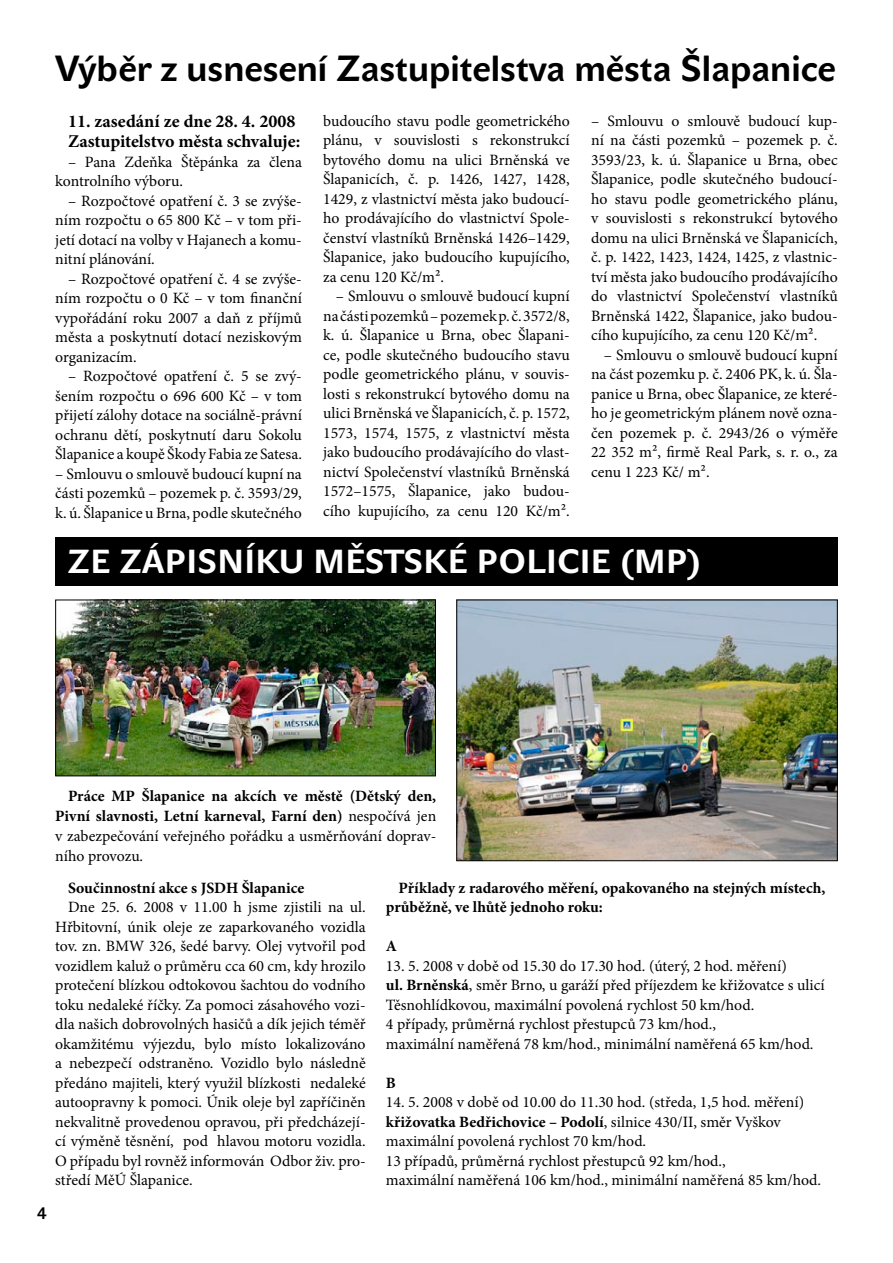
<style>
.page{position:relative;width:893px;height:1263px;background:#fff}
.page>*{position:absolute;margin:0;border:0;box-sizing:border-box;transform-origin:0 0}
.t1{font:700 36px "John Sans Text Pro";color:#000}
.t2{font:700 33px "John Sans Text Pro";letter-spacing:.01em;color:#fff}
.t3{font:700 18px/19.8px "Minion Pro";color:#000}
.t4{font:15.75px/19.5px "Minion Pro";color:#000;text-align:justify}
.t5{font:700 15.75px/20px "Minion Pro";color:#000}
.s1{font-weight:400}
.s2{font-weight:700}
</style>
<div class="page">
<img style="left:458px;top:602px;width:378px;height:257px">
<div style="left:456px;top:600px;width:382px;height:261px;border:1px solid #000"></div>
<img style="left:57px;top:602px;width:377px;height:172px">
<div style="left:55px;top:600px;width:381px;height:176px;border:1px solid #000"></div>
<div style="left:55px;top:537px;width:782px;height:48px;background:#000"></div>
<p class="t1" style="left:55px;top:47px;width:782px">Výběr z usnesení Zastupitelstva města Šlapanice</p>
<p class="t3" style="left:68px;top:111px;width:234px">11. zasedání ze dne 28. 4. 2008<br>Zastupitelstvo města schvaluje:</p>
<p class="t4" style="left:55px;top:152px;width:248px;text-indent:13px">– Pana Zdeňka Štěpánka za člena kontrolního výboru.</p>
<p class="t4" style="left:55px;top:191px;width:248px;text-indent:13px">– Rozpočtové opatření č. 3 se zvýše&shy;ním rozpočtu o 65 800 Kč – v tom při&shy;jetí dotací na volby v Hajanech a komu&shy;nitní plánování.</p>
<p class="t4" style="left:55px;top:269px;width:248px;text-indent:13px">– Rozpočtové opatření č. 4 se zvýše&shy;ním rozpočtu o 0 Kč – v tom finanční vypořádání roku 2007 a daň z příjmů města a poskytnutí dotací neziskovým organizacím.</p>
<p class="t4" style="left:55px;top:366px;width:248px;text-indent:13px">– Rozpočtové opatření č. 5 se zvý&shy;šením rozpočtu o 696 600 Kč – v tom přijetí zálohy dotace na sociálně-právní ochranu dětí, poskytnutí daru Sokolu Šlapanice a koupě Škody Fabia ze Satesa.</p>
<p class="t4" style="left:55px;top:464px;width:248px">– Smlouvu o smlouvě budoucí kupní na části pozemků – pozemek p. č. 3593/29, k. ú. Šlapanice u Brna, podle skutečného</p>
<p class="t4" style="left:323px;top:111px;width:248px">budoucího stavu podle geometrického plánu, v souvislosti s rekonstrukcí bytového domu na ulici Brněnská ve Šlapanicích, č. p. 1426, 1427, 1428, 1429, z vlastnictví města jako budoucí&shy;ho prodávajícího do vlastnictví Spole&shy;čenství vlastníků Brněnská 1426–1429, Šlapanice, jako budoucího kupujícího, za cenu 120 Kč/m².</p>
<p class="t4" style="left:323px;top:286px;width:248px;text-indent:13px">– Smlouvu o smlouvě budoucí kupní na části pozemků – pozemek p. č. 3572/8, k. ú. Šlapanice u Brna, obec Šlapani&shy;ce, podle skutečného budoucího stavu podle geometrického plánu, v souvis&shy;losti s rekonstrukcí bytového domu na ulici Brněnská ve Šlapanicích, č. p. 1572, 1573, 1574, 1575, z vlastnictví města jako budoucího prodávajícího do vlast&shy;nictví Společenství vlastníků Brněnská 1572–1575, Šlapanice, jako budou&shy;cího kupujícího, za cenu 120 Kč/m².</p>
<p class="t4" style="left:591px;top:111px;width:248px">– Smlouvu o smlouvě budoucí kup&shy;ní na části pozemků – pozemek p. č.<br>3593/23, k. ú. Šlapanice u Brna, obec Šlapanice, podle skutečného budoucí&shy;ho stavu podle geometrického plánu, v souvislosti s rekonstrukcí bytového domu na ulici Brněnská ve Šlapanicích, č. p. 1422, 1423, 1424, 1425, z vlastnic&shy;tví města jako budoucího prodávajícího do vlastnictví Společenství vlastníků Brněnská 1422, Šlapanice, jako budou&shy;cího kupujícího, za cenu 120 Kč/m².</p>
<p class="t4" style="left:591px;top:345px;width:248px;text-indent:13px">– Smlouvu o smlouvě budoucí kupní na část pozemku p. č. 2406 PK, k. ú. Šla&shy;panice u Brna, obec Šlapanice, ze které&shy;ho je geometrickým plánem nově ozna&shy;čen pozemek p. č. 2943/26 o výměře 22 352 m², firmě Real Park, s. r. o., za cenu 1 223 Kč/ m².</p>
<p class="t2" style="left:68px;top:542px;width:635px">ZE ZÁPISNÍKU MĚSTSKÉ POLICIE (MP)</p>
<p class="t5" style="left:55px;top:786px;width:382px;text-align:justify;text-indent:13px">Práce MP Šlapanice na akcích ve městě (Dětský den, Pivní slavnosti, Letní karneval, Farní den) <span class="s1">nespočívá jen v zabezpečování veřejného pořádku a usměrňování doprav&shy;ního provozu.</span></p>
<p class="t5" style="left:68px;top:877px;width:238px">Součinnostní akce s JSDH Šlapanice</p>
<p class="t4" style="left:68px;top:897px;width:299px">Dne 25. 6. 2008 v 11.00 h jsme zjistili na ul.</p>
<p class="t4" style="left:55px;top:917px;width:312px">Hřbitovní, únik oleje ze zaparkovaného vozidla</p>
<p class="t4" style="left:55px;top:936px;width:312px">tov. zn. BMW 326, šedé barvy. Olej vytvořil pod</p>
<p class="t4" style="left:55px;top:956px;width:312px">vozidlem kaluž o průměru cca 60 cm, kdy hrozilo</p>
<p class="t4" style="left:55px;top:975px;width:312px">protečení blízkou odtokovou šachtou do vodního</p>
<p class="t4" style="left:55px;top:995px;width:312px">toku nedaleké říčky. Za pomoci zásahového vozi-</p>
<p class="t4" style="left:55px;top:1014px;width:312px">dla našich dobrovolných hasičů a dík jejich téměř</p>
<p class="t4" style="left:55px;top:1034px;width:312px">okamžitému výjezdu, bylo místo lokalizováno</p>
<p class="t4" style="left:55px;top:1053px;width:312px">a nebezpečí odstraněno. Vozidlo bylo následně</p>
<p class="t4" style="left:55px;top:1073px;width:312px">předáno majiteli, který využil blízkosti nedaleké</p>
<p class="t4" style="left:55px;top:1092px;width:312px">autoopravny k pomoci. Únik oleje byl zapříčiněn</p>
<p class="t4" style="left:55px;top:1112px;width:312px">nekvalitně provedenou opravou, při předcházejí-</p>
<p class="t4" style="left:55px;top:1131px;width:312px">cí výměně těsnění, pod hlavou motoru vozidla.</p>
<p class="t4" style="left:55px;top:1151px;width:312px">O případu byl rovněž informován Odbor živ. pro-</p>
<p class="t4" style="left:55px;top:1170px;width:139px">středí MěÚ Šlapanice.</p>
<p class="t5" style="left:386px;top:878px;width:441px;line-height:19.5px;text-indent:13px">Příklady z radarového měření, opakovaného na stejných místech, průběžně, ve lhůtě jednoho roku:</p>
<p class="t5" style="left:386px;top:936px;width:13px">A</p>
<p class="t4" style="left:386px;top:956px;width:440px;text-align:left">13. 5. 2008 v době od 15.30 do 17.30 hod. (úterý, 2 hod. měření)<br><span class="s2">ul. Brněnská</span>, směr Brno, u garáží před příjezdem ke křižovatce s ulicí Těsnohlídkovou, maximální povolená rychlost 50 km/hod.<br>4 případy, průměrná rychlost přestupců 73 km/hod.,<br>maximální naměřená 78 km/hod., minimální naměřená 65 km/hod.</p>
<p class="t5" style="left:386px;top:1072px;width:12px">B</p>
<p class="t4" style="left:386px;top:1092px;width:437px;text-align:left">14. 5. 2008 v době od 10.00 do 11.30 hod. (středa, 1,5 hod. měření) <span class="s2">křižovatka Bedřichovice – Podolí</span>, silnice 430/II, směr Vyškov maximální povolená rychlost 70 km/hod.<br>13 případů, průměrná rychlost přestupců 92 km/hod.,<br>maximální naměřená 106 km/hod., minimální naměřená 85 km/hod.</p>
</div>
